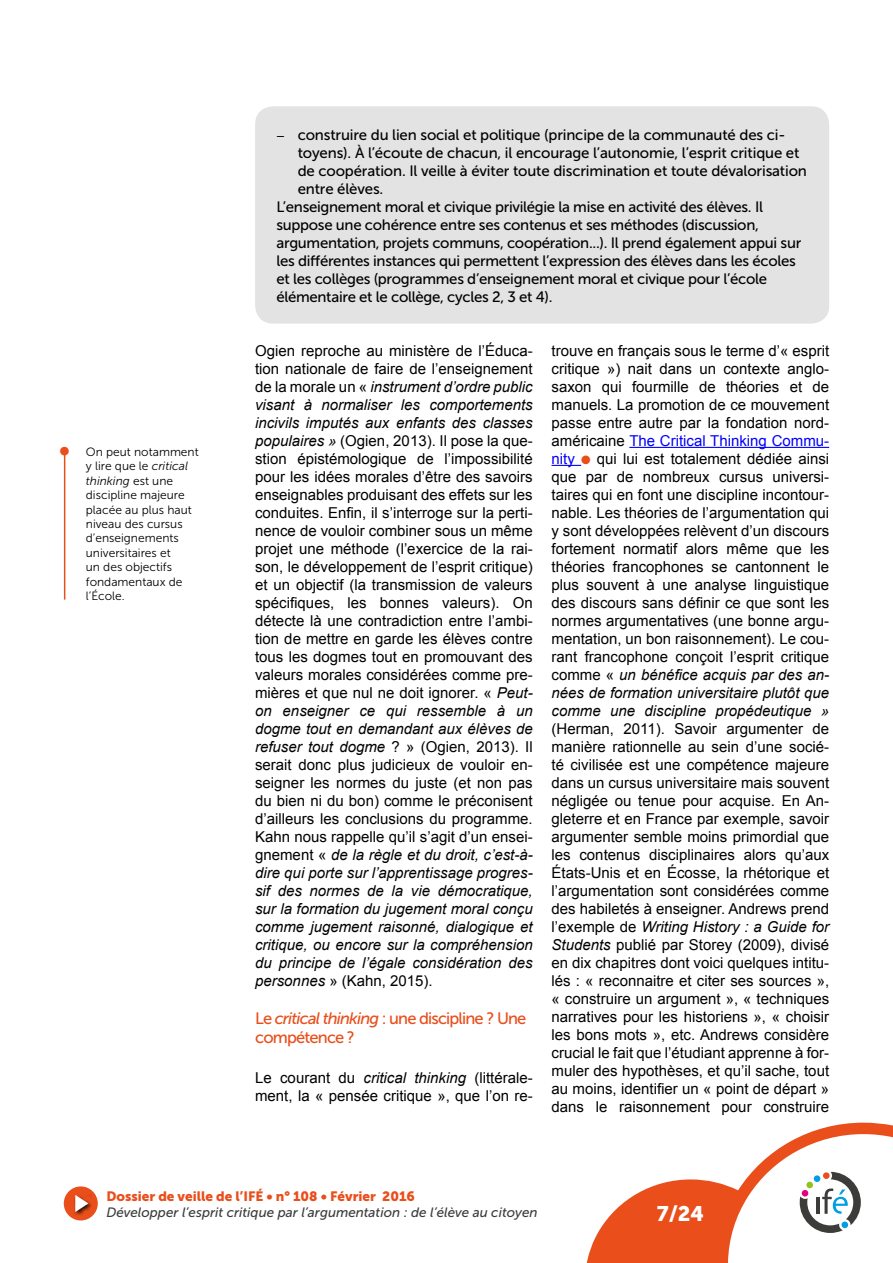
<style>
.page{position:relative;width:893px;height:1263px;background:#fff}
.page>*{position:absolute;margin:0;border:0;box-sizing:border-box;transform-origin:0 0}
.t1{font:21px "Museo Sans 900";color:#fff}
.t2{font:16.5px/19.8px "Museo Sans 500";letter-spacing:-.05em;color:#e94e1b}
.t3{font:15px/18px "Arial";color:#000;text-align:justify}
.t4{font:15px "Museo Sans 500";letter-spacing:-.02em;color:#000}
.t5{font:italic 13.5px "Museo Sans 500";color:#3c3c3b}
.t6{font:13.5px "Museo Sans 900";color:#e94e1b}
.t7{font:12px/14.4px "Museo Sans 300";color:#000}
.s1{font-style:italic}
.s2{color:#00f}
.s3{color:#e94e1b}
</style>
<div class="page">
<div style="left:64px;top:1186px;width:34px;height:34px;background:#e94e1b;border-radius:50%"></div>
<div style="left:75px;top:1194px;width:17px;height:21px;background:#000;opacity:.75"></div>
<svg style="left:75px;top:1195px;width:13px;height:17px"></svg>
<svg style="left:587px;top:1123px;width:306px;height:140px"></svg>
<div style="left:806px;top:1181px;width:7px;height:7px;background:#95c11f;border-radius:50%"></div>
<div style="left:814px;top:1175px;width:6px;height:7px;background:#009fe3;border-radius:50%"></div>
<div style="left:823px;top:1172px;width:7px;height:7px;background:#e94e1b;border-radius:50%"></div>
<div style="left:841px;top:1221px;width:7px;height:7px;background:#009fe3;border-radius:50%"></div>
<div style="left:801px;top:1190px;width:7px;height:7px;background:#e6007d;border-radius:50%"></div>
<hr style="left:629px;top:447px;width:200px;height:1px;background:#00f">
<hr style="left:551px;top:465px;width:30px;height:1px;background:#00f">
<div style="left:255px;top:106px;width:574px;height:218px;background:#e3e3e3;border-radius:18px"></div>
<hr style="left:64px;top:455px;width:1px;height:145px;background:#e94e1b">
<p class="t7" style="left:86px;top:445px;width:114px">On peut notamment y lire que le <span class="s1">critical thinking</span> est une discipline majeure placée au plus haut niveau des cursus d’enseignements universitaires et<br>un des objectifs fondamentaux de l’École.</p>
<p class="t4" style="left:276px;top:127px;width:511px">− construire du lien social et politique (principe de la communauté des ci-</p>
<p class="t4" style="left:298px;top:145px;width:503px">toyens). À l’écoute de chacun, il encourage l’autonomie, l’esprit critique et</p>
<p class="t4" style="left:298px;top:163px;width:511px">de coopération. Il veille à éviter toute discrimination et toute dévalorisation</p>
<p class="t4" style="left:298px;top:181px;width:87px">entre élèves.</p>
<p class="t4" style="left:276px;top:199px;width:488px">L’enseignement moral et civique privilégie la mise en activité des élèves. Il</p>
<p class="t4" style="left:276px;top:217px;width:484px">suppose une cohérence entre ses contenus et ses méthodes (discussion,</p>
<p class="t4" style="left:276px;top:235px;width:526px">argumentation, projets communs, coopération...). Il prend également appui sur</p>
<p class="t4" style="left:276px;top:253px;width:521px">les différentes instances qui permettent l’expression des élèves dans les écoles</p>
<p class="t4" style="left:276px;top:271px;width:492px">et les collèges (programmes d’enseignement moral et civique pour l’école</p>
<p class="t4" style="left:276px;top:289px;width:278px">élémentaire et le collège, cycles 2, 3 et 4).</p>
<p class="t3" style="left:255px;top:342px;width:279px">Ogien reproche au ministère de l’Éduca&shy;tion nationale de faire de l’enseignement de la morale un « <span class="s1">instrument d’ordre public visant à normaliser les comportements incivils imputés aux enfants des classes populaires »</span> (Ogien, 2013). Il pose la que&shy;stion épistémologique de l’impossibilité pour les idées morales d’être des savoirs enseignables produisant des effets sur les conduites. Enfin, il s’interroge sur la perti&shy;nence de vouloir combiner sous un même projet une méthode (l’exercice de la rai&shy;son, le développement de l’esprit critique) et un objectif (la transmission de valeurs spécifiques, les bonnes valeurs). On détecte là une contradiction entre l’ambi&shy;tion de mettre en garde les élèves contre tous les dogmes tout en promouvant des valeurs morales considérées comme pre&shy;mières et que nul ne doit ignorer. « <span class="s1">Peut&shy;on enseigner ce qui ressemble à un dogme tout en demandant aux élèves de refuser tout dogme</span> ? » (Ogien, 2013). Il serait donc plus judicieux de vouloir en&shy;seigner les normes du juste (et non pas du bien ni du bon) comme le préconisent d’ailleurs les conclusions du programme.<br>Kahn nous rappelle qu’il s’agit d’un ensei&shy;gnement « <span class="s1">de la règle et du droit, c’est-à&shy;dire qui porte sur l’apprentissage progres&shy;sif des normes de la vie démocratique, sur la formation du jugement moral conçu comme jugement raisonné, dialogique et critique, ou encore sur la compréhension du principe de l’égale considération des personnes</span> » (Kahn, 2015).</p>
<p class="t2" style="left:255px;top:1008px;width:273px">Le <span class="s1">critical thinking</span> : une discipline ? Une compétence ?</p>
<p class="t3" style="left:255px;top:1069px;width:279px">Le courant du <span class="s1">critical thinking</span> (littérale&shy;ment, la « pensée critique », que l’on re-</p>
<p class="t3" style="left:551px;top:342px;width:279px">trouve en français sous le terme d’« esprit critique ») nait dans un contexte anglo&shy;saxon qui fourmille de théories et de manuels. La promotion de ce mouvement passe entre autre par la fondation nord&shy;américaine <span class="s2">The Critical Thinking Commu&shy;nity</span> <span class="s3">●</span> qui lui est totalement dédiée ainsi que par de nombreux cursus universi&shy;taires qui en font une discipline incontour&shy;nable. Les théories de l’argumentation qui y sont développées relèvent d’un discours fortement normatif alors même que les théories francophones se cantonnent le plus souvent à une analyse linguistique des discours sans définir ce que sont les normes argumentatives (une bonne argu&shy;mentation, un bon raisonnement). Le cou&shy;rant francophone conçoit l’esprit critique comme « <span class="s1">un bénéfice acquis par des an&shy;nées de formation universitaire plutôt que comme une discipline propédeutique »</span></p>
<p class="t3" style="left:551px;top:720px;width:279px">(Herman, 2011). Savoir argumenter de manière rationnelle au sein d’une socié&shy;té civilisée est une compétence majeure dans un cursus universitaire mais souvent négligée ou tenue pour acquise. En An&shy;gleterre et en France par exemple, savoir argumenter semble moins primordial que les contenus disciplinaires alors qu’aux États-Unis et en Écosse, la rhétorique et l’argumentation sont considérées comme des habiletés à enseigner. Andrews prend l’exemple de <span class="s1">Writing History : a Guide for Students</span> publié par Storey (2009), divisé en dix chapitres dont voici quelques intitu&shy;lés : « reconnaitre et citer ses sources », « construire un argument », « techniques narratives pour les historiens », « choisir les bons mots », etc. Andrews considère crucial le fait que l’étudiant apprenne à for&shy;muler des hypothèses, et qu’il sache, tout au moins, identifier un « point de départ » dans le raisonnement pour construire</p>
<p class="t6" style="left:106px;top:1188px;width:310px">Dossier de veille de l’IFÉ • n° 108 • Février 2016</p>
<p class="t5" style="left:106px;top:1205px;width:433px">Développer l’esprit critique par l’argumentation : de l’élève au citoyen</p>
<h1 class="t1" style="left:657px;top:1202px;width:49px">7/24</h1>
</div>
